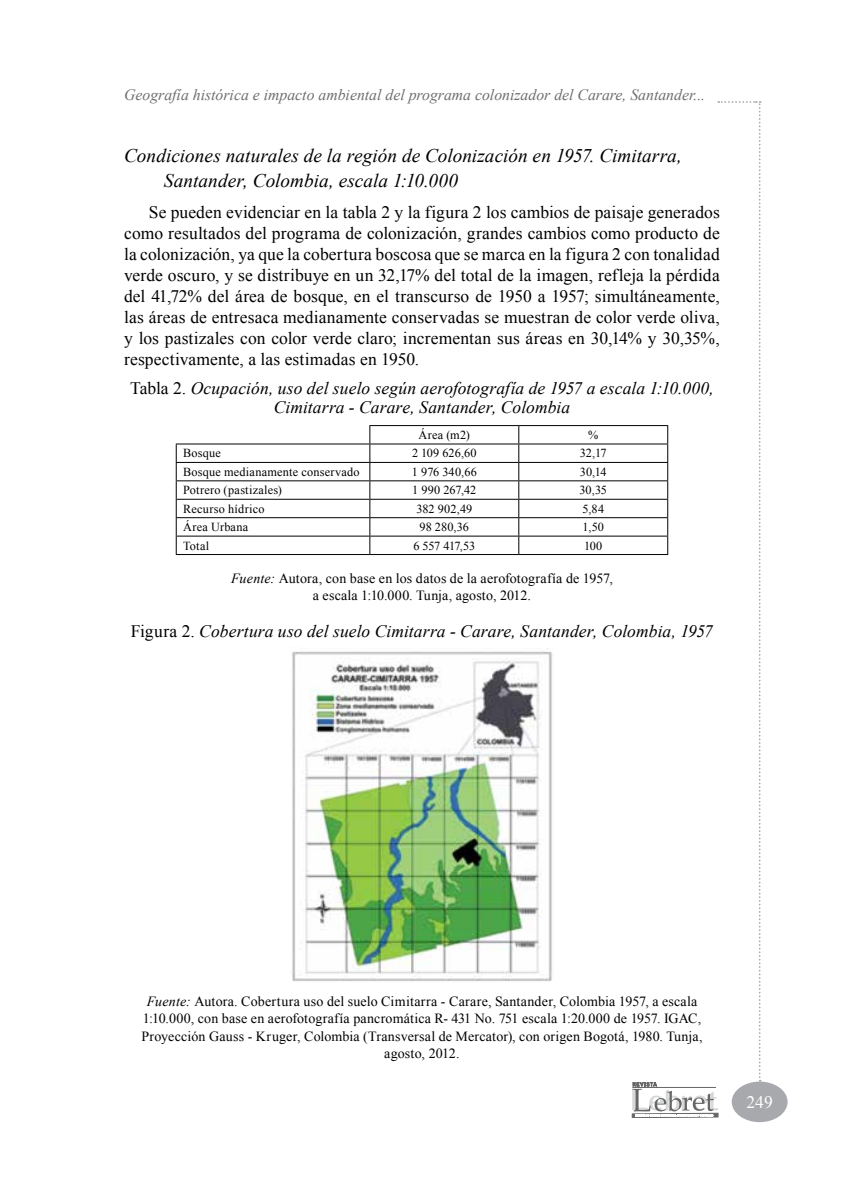
<style>
.page{position:relative;width:844px;height:1191px;background:#fff}
.page>*{position:absolute;margin:0;border:0;box-sizing:border-box;transform-origin:0 0}
.t1{font:italic 19.25px/24.5px "Times New Roman";color:#000}
.t2{font:17.5px/21px "Times New Roman";letter-spacing:.01em;color:#000;text-align:justify}
.t3{font:italic 17.5px/19.2px "Times New Roman";letter-spacing:.005em;color:#000;text-align:center}
.t4{font:17.5px "Times New Roman";color:#fff}
.t5{font:italic 15.75px "Times New Roman";color:#6d6e71}
.t6{font:14px/17.5px "Times New Roman";letter-spacing:.01em;color:#000;text-align:center}
.t7{font:12.25px "Times New Roman";letter-spacing:.015em;color:#000}
.s1{font-style:normal}
.s2{font-style:italic}
</style>
<div class="page">
<div style="left:731px;top:1081px;width:56px;height:41px;background:#a7a9ac;border-radius:50%"></div>
<hr style="left:369px;top:425px;width:149px;height:1px;background:#000">
<hr style="left:518px;top:425px;width:150px;height:1px;background:#000">
<hr style="left:176px;top:443px;width:194px;height:1px;background:#000">
<hr style="left:370px;top:443px;width:148px;height:1px;background:#000">
<hr style="left:518px;top:443px;width:150px;height:1px;background:#000">
<hr style="left:176px;top:462px;width:194px;height:1px;background:#000">
<hr style="left:370px;top:462px;width:148px;height:1px;background:#000">
<hr style="left:518px;top:462px;width:150px;height:1px;background:#000">
<hr style="left:176px;top:480px;width:194px;height:1px;background:#000">
<hr style="left:370px;top:480px;width:148px;height:1px;background:#000">
<hr style="left:518px;top:480px;width:150px;height:1px;background:#000">
<hr style="left:176px;top:499px;width:194px;height:1px;background:#000">
<hr style="left:370px;top:499px;width:148px;height:1px;background:#000">
<hr style="left:518px;top:499px;width:150px;height:1px;background:#000">
<hr style="left:176px;top:517px;width:194px;height:1px;background:#000">
<hr style="left:370px;top:517px;width:148px;height:1px;background:#000">
<hr style="left:518px;top:517px;width:150px;height:1px;background:#000">
<hr style="left:176px;top:535px;width:194px;height:1px;background:#000">
<svg style="left:176px;top:444px;width:1px;height:110px"></svg>
<hr style="left:370px;top:535px;width:148px;height:1px;background:#000">
<svg style="left:369px;top:426px;width:1px;height:128px"></svg>
<hr style="left:518px;top:535px;width:150px;height:1px;background:#000">
<svg style="left:518px;top:426px;width:1px;height:128px"></svg>
<svg style="left:632px;top:101px;width:128px;height:1016px"></svg>
<hr style="left:176px;top:554px;width:194px;height:1px;background:#000">
<hr style="left:370px;top:554px;width:148px;height:1px;background:#000">
<hr style="left:518px;top:554px;width:150px;height:1px;background:#000">
<img style="left:292px;top:648px;width:261px;height:333px">
<p class="t5" style="left:124px;top:84px;width:582px">Geografía histórica e impacto ambiental del programa colonizador del Carare, Santander...</p>
<p class="t1" style="left:164px;top:143px;width:519px;text-indent:-40px">Condiciones naturales de la región de Colonización en 1957. Cimitarra,<br>Santander, Colombia, escala 1:10.000</p>
<p class="t2" style="left:124px;top:201px;width:597px;text-indent:25px">Se pueden evidenciar en la tabla 2 y la figura 2 los cambios de paisaje generados como resultados del programa de colonización, grandes cambios como producto de la colonización, ya que la cobertura boscosa que se marca en la figura 2 con tonalidad verde oscuro, y se distribuye en un 32,17% del total de la imagen, refleja la pérdida del 41,72% del área de bosque, en el transcurso de 1950 a 1957; simultáneamente, las áreas de entresaca medianamente conservadas se muestran de color verde oliva, y los pastizales con color verde claro; incrementan sus áreas en 30,14% y 30,35%, respectivamente, a las estimadas en 1950.</p>
<p class="t3" style="left:130px;top:378px;width:585px"><span class="s1">Tabla 2.</span> Ocupación, uso del suelo según aerofotografía de 1957 a escala 1:10.000,<br>Cimitarra - Carare, Santander, Colombia</p>
<p class="t7" style="left:418px;top:427px;width:53px">Área (m2)</p>
<p class="t7" style="left:588px;top:427px;width:12px">%</p>
<p class="t7" style="left:183px;top:445px;width:39px">Bosque</p>
<p class="t7" style="left:412px;top:445px;width:66px">2 109 626,60</p>
<p class="t7" style="left:579px;top:445px;width:28px">32,17</p>
<p class="t7" style="left:183px;top:463px;width:178px">Bosque medianamente conservado</p>
<p class="t7" style="left:412px;top:463px;width:66px">1 976 340,66</p>
<p class="t7" style="left:579px;top:463px;width:28px">30,14</p>
<p class="t7" style="left:183px;top:482px;width:100px">Potrero (pastizales)</p>
<p class="t7" style="left:412px;top:482px;width:66px">1 990 267,42</p>
<p class="t7" style="left:579px;top:482px;width:29px">30,35</p>
<p class="t7" style="left:183px;top:500px;width:83px">Recurso hídrico</p>
<p class="t7" style="left:416px;top:500px;width:57px">382 902,49</p>
<p class="t7" style="left:582px;top:500px;width:23px">5,84</p>
<p class="t7" style="left:183px;top:519px;width:67px">Área Urbana</p>
<p class="t7" style="left:419px;top:519px;width:51px">98 280,36</p>
<p class="t7" style="left:582px;top:519px;width:23px">1,50</p>
<p class="t7" style="left:183px;top:537px;width:27px">Total</p>
<p class="t7" style="left:413px;top:537px;width:63px">6 557 417,53</p>
<p class="t7" style="left:584px;top:537px;width:20px">100</p>
<p class="t6" style="left:231px;top:569px;width:383px"><span class="s2">Fuente:</span> Autora, con base en los datos de la aerofotografía de 1957, a escala 1:10.000. Tunja, agosto, 2012.</p>
<p class="t3" style="left:131px;top:621px;width:583px"><span class="s1">Figura 2.</span> Cobertura uso del suelo Cimitarra - Carare, Santander, Colombia, 1957</p>
<p class="t6" style="left:141px;top:992px;width:562px"><span class="s2">Fuente:</span> Autora. Cobertura uso del suelo Cimitarra - Carare, Santander, Colombia 1957, a escala 1:10.000, con base en aerofotografía pancromática R- 431 No. 751 escala 1:20.000 de 1957. IGAC, Proyección Gauss - Kruger, Colombia (Transversal de Mercator), con origen Bogotá, 1980. Tunja, agosto, 2012.</p>
<p class="t4" style="left:746px;top:1090px;width:28px">249</p>
</div>
